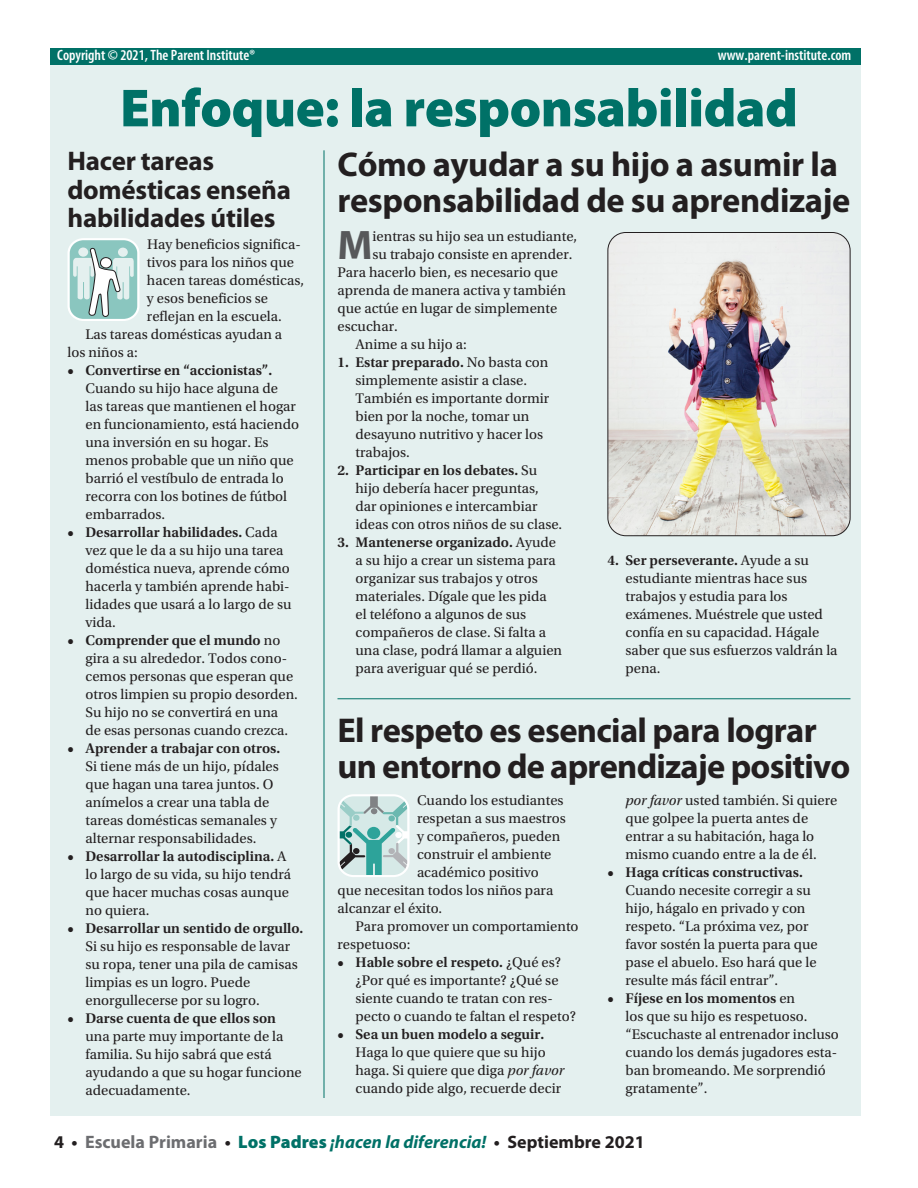
<style>
.page{position:relative;width:918px;height:1188px;background:#fff}
.page>*{position:absolute;margin:0;border:0;box-sizing:border-box;transform-origin:0 0}
.t1{font:900 54px "Myriad Pro";letter-spacing:-.01em;color:#007167}
.t2{font:700 41.4px "Myriad Pro";color:#57585a}
.t3{font:700 34.5px/36px "Myriad Pro";letter-spacing:-.02em;color:#231f20}
.t4{font:700 27px/28.5px "Myriad Pro";letter-spacing:-.01em;color:#231f20}
.t5{font:italic 700 18px "Myriad Pro";color:#007167}
.t6{font:600 condensed 15px "Myriad Pro";color:#fff}
.t7{font:14.7px/18px "Utopia Std";color:#231f20}
.t8{font:600 14.7px "Utopia Std";color:#231f20}
.s1{font-weight:600}
.s2{font-style:italic}
.s3{font-style:normal;color:#231f20}
.s4{font-style:normal;color:#6c6d70}
.s5{font-weight:900;font-style:normal}
</style>
<div class="page">
<div style="left:50px;top:64px;width:811px;height:1052px;background:#e4f0ef"></div>
<hr style="left:338px;top:698px;width:512px;height:1px;background:#007167">
<div style="left:50px;top:48px;width:811px;height:16px;background:#007167"></div>
<hr style="left:324px;top:150px;width:1px;height:948px;background:#007167">
<svg style="left:68px;top:238px;width:72px;height:83px"></svg>
<svg style="left:338px;top:794px;width:72px;height:83px"></svg>
<img style="left:608px;top:232px;width:242px;height:304px">
<div style="left:608px;top:232px;width:242px;height:304px;border:1px solid #231f20;border-radius:18px"></div>
<p class="t6" style="left:57px;top:46px;width:199px">Copyright © 2021, The Parent Institute®</p>
<p class="t6" style="left:718px;top:46px;width:135px">www.parent-institute.com</p>
<h1 class="t1" style="left:120px;top:72px;width:679px">Enfoque: la responsabilidad</h1>
<h3 class="t4" style="left:68px;top:146px;width:225px">Hacer tareas domésticas enseña habilidades útiles</h3>
<h3 class="t3" style="left:338px;top:145px;width:514px">Cómo ayudar a su hijo a asumir la responsabilidad de su aprendizaje</h3>
<p class="t7" style="left:147px;top:235px;width:155px">Hay beneficios significa-</p>
<p class="t7" style="left:147px;top:253px;width:149px">tivos para los niños que</p>
<p class="t7" style="left:147px;top:271px;width:159px">hacen tareas domésticas,</p>
<p class="t7" style="left:147px;top:289px;width:123px">y esos beneficios se</p>
<p class="t7" style="left:147px;top:307px;width:136px">reflejan en la escuela.</p>
<p class="t7" style="left:85px;top:325px;width:198px">Las tareas domésticas ayudan a</p>
<p class="t7" style="left:68px;top:343px;width:72px">los niños a:</p>
<p class="t8" style="left:68px;top:362px;width:206px">• Convertirse en “accionistas”.</p>
<p class="t7" style="left:86px;top:379px;width:215px">Cuando su hijo hace alguna de<br>las tareas que mantienen el hogar en funcionamiento, está haciendo una inversión en su hogar. Es menos probable que un niño que barrió el vestíbulo de entrada lo recorra con los botines de fútbol embarrados.</p>
<p class="t7" style="left:86px;top:523px;width:208px;text-indent:-18px"><span class="s1">• Desarrollar habilidades.</span> Cada vez que le da a su hijo una tarea doméstica nueva, aprende cómo hacerla y también aprende habi&shy;lidades que usará a lo largo de su vida.</p>
<p class="t7" style="left:86px;top:631px;width:214px;text-indent:-18px"><span class="s1">• Comprender que el mundo</span> no gira a su alrededor. Todos cono&shy;cemos personas que esperan que otros limpien su propio desorden.<br>Su hijo no se convertirá en una<br>de esas personas cuando crezca.</p>
<p class="t8" style="left:68px;top:740px;width:214px">• Aprender a trabajar con otros.</p>
<p class="t7" style="left:86px;top:757px;width:195px">Si tiene más de un hijo, pídales que hagan una tarea juntos. O anímelos a crear una tabla de tareas domésticas semanales y alternar responsabilidades.</p>
<p class="t7" style="left:86px;top:847px;width:207px;text-indent:-18px"><span class="s1">• Desarrollar la autodisciplina.</span> A lo largo de su vida, su hijo tendrá que hacer muchas cosas aunque no quiera.</p>
<p class="t8" style="left:68px;top:920px;width:237px">• Desarrollar un sentido de orgullo.</p>
<p class="t7" style="left:86px;top:937px;width:214px">Si su hijo es responsable de lavar su ropa, tener una pila de camisas limpias es un logro. Puede enorgullecerse por su logro.</p>
<p class="t8" style="left:68px;top:1010px;width:210px">• Darse cuenta de que ellos son</p>
<p class="t7" style="left:86px;top:1027px;width:218px">una parte muy importante de la familia. Su hijo sabrá que está ayudando a que su hogar funcione adecuadamente.</p>
<h2 class="t2" style="left:338px;top:218px;width:37px">M</h2>
<p class="t7" style="left:373px;top:228px;width:206px">ientras su hijo sea un estudiante,</p>
<p class="t7" style="left:373px;top:246px;width:201px">su trabajo consiste en aprender.</p>
<p class="t7" style="left:337px;top:264px;width:222px">Para hacerlo bien, es necesario que</p>
<p class="t7" style="left:337px;top:282px;width:230px">aprenda de manera activa y también</p>
<p class="t7" style="left:337px;top:300px;width:221px">que actúe en lugar de simplemente</p>
<p class="t7" style="left:337px;top:318px;width:62px">escuchar.</p>
<p class="t7" style="left:355px;top:336px;width:113px">Anime a su hijo a:</p>
<p class="t7" style="left:356px;top:354px;width:195px;text-indent:-18px"><span class="s1">1. Estar preparado.</span> No basta con simplemente asistir a clase.<br>También es importante dormir bien por la noche, tomar un desayuno nutritivo y hacer los trabajos.</p>
<p class="t7" style="left:356px;top:462px;width:208px;text-indent:-18px"><span class="s1">2. Participar en los debates.</span> Su hijo debería hacer preguntas, dar opiniones e intercambiar ideas con otros niños de su clase.</p>
<p class="t7" style="left:356px;top:534px;width:208px;text-indent:-18px"><span class="s1">3. Mantenerse organizado.</span> Ayude a su hijo a crear un sistema para organizar sus trabajos y otros materiales. Dígale que les pida<br>el teléfono a algunos de sus compañeros de clase. Si falta a una clase, podrá llamar a alguien para averiguar qué se perdió.</p>
<p class="t7" style="left:626px;top:552px;width:214px;text-indent:-18px"><span class="s1">4. Ser perseverante.</span> Ayude a su estudiante mientras hace sus trabajos y estudia para los exámenes. Muéstrele que usted confía en su capacidad. Hágale saber que sus esfuerzos valdrán la pena.</p>
<h3 class="t3" style="left:338px;top:711px;width:514px">El respeto es esencial para lograr un entorno de aprendizaje positivo</h3>
<p class="t7" style="left:417px;top:791px;width:148px">Cuando los estudiantes</p>
<p class="t7" style="left:417px;top:809px;width:150px">respetan a sus maestros</p>
<p class="t7" style="left:417px;top:827px;width:145px">y compañeros, pueden</p>
<p class="t7" style="left:417px;top:845px;width:136px">construir el ambiente</p>
<p class="t7" style="left:417px;top:863px;width:123px">académico positivo</p>
<p class="t7" style="left:338px;top:881px;width:217px">que necesitan todos los niños para</p>
<p class="t7" style="left:338px;top:899px;width:106px">alcanzar el éxito.</p>
<p class="t7" style="left:355px;top:917px;width:225px">Para promover un comportamiento</p>
<p class="t7" style="left:338px;top:935px;width:74px">respetuoso:</p>
<p class="t7" style="left:356px;top:953px;width:222px;text-indent:-18px"><span class="s1">• Hable sobre el respeto.</span> ¿Qué es? ¿Por qué es importante? ¿Qué se siente cuando te tratan con res&shy;pecto o cuando te faltan el respeto?</p>
<p class="t8" style="left:338px;top:1026px;width:208px">• Sea un buen modelo a seguir.</p>
<p class="t7" style="left:356px;top:1043px;width:210px">Haga lo que quiere que su hijo haga. Si quiere que diga <span class="s2">por favor </span>cuando pide algo, recuerde decir</p>
<p class="t7" style="left:626px;top:791px;width:213px"><span class="s2">por favor</span> usted también. Si quiere que golpee la puerta antes de entrar a su habitación, haga lo mismo cuando entre a la de él.</p>
<p class="t8" style="left:608px;top:864px;width:197px">• Haga críticas constructivas.</p>
<p class="t7" style="left:626px;top:881px;width:194px">Cuando necesite corregir a su hijo, hágalo en privado y con respeto. “La próxima vez, por favor sostén la puerta para que pase el abuelo. Eso hará que le resulte más fácil entrar”.</p>
<p class="t7" style="left:626px;top:989px;width:215px;text-indent:-18px"><span class="s1">• Fíjese en los momentos</span> en<br>los que su hijo es respetuoso. “Escuchaste al entrenador incluso cuando los demás jugadores esta&shy;ban bromeando. Me sorprendió gratamente”.</p>
<p class="t5" style="left:54px;top:1130px;width:592px"><span class="s3">4 •</span> <span class="s4">Escuela Primaria</span> <span class="s3">•</span> <span class="s5">Los Padres</span> ¡hacen la diferencia! <span class="s3">• Septiembre 2021</span></p>
</div>
